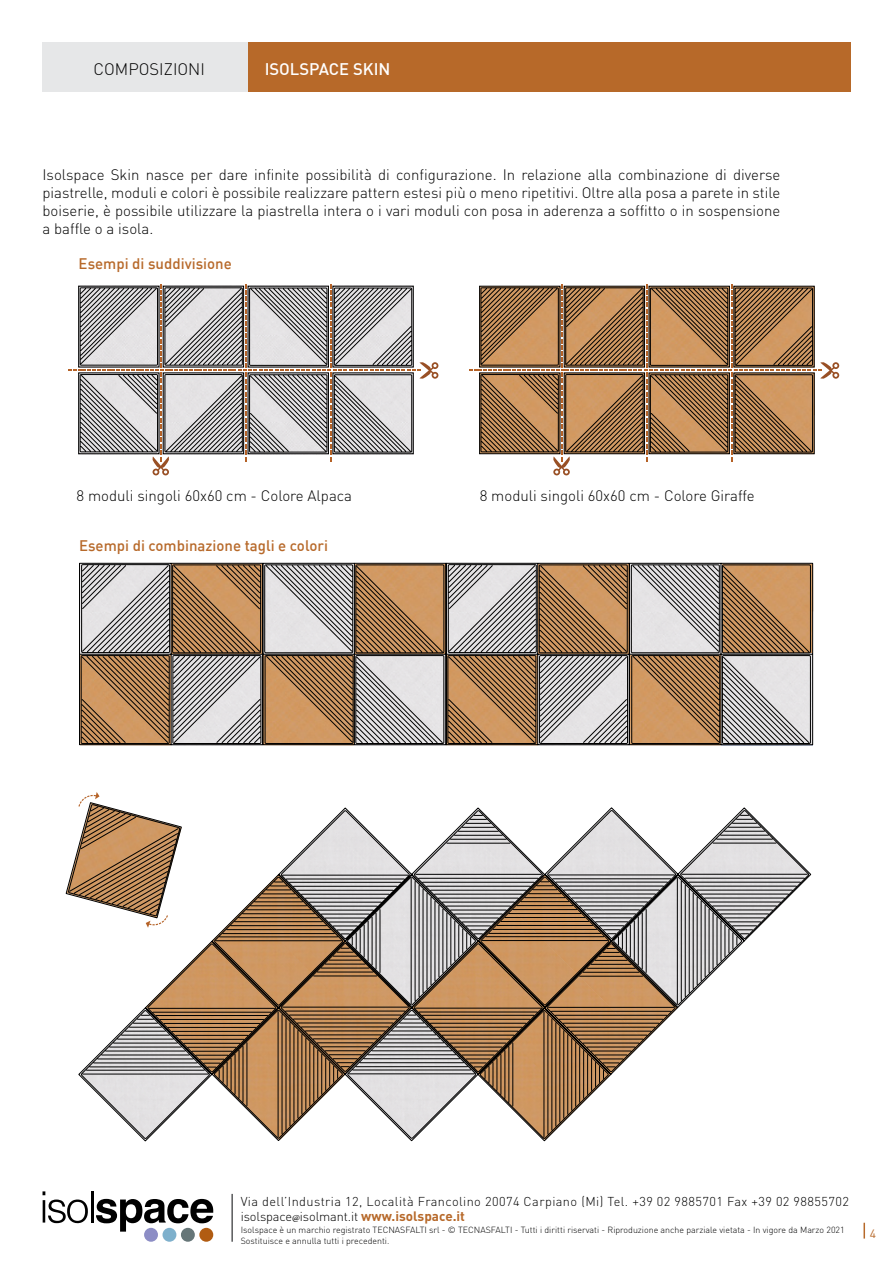
<style>
.page{position:relative;width:893px;height:1263px;background:#fff}
.page>*{position:absolute;margin:0;border:0;box-sizing:border-box;transform-origin:0 0}
.t1{font:500 16.5px "DIN";color:#fff}
.t2{font:300 16.5px "DIN";color:#000}
.t3{font:300 15px/18px "DIN";color:#000;text-align:justify}
.t4{font:500 15px "DIN";color:#b7692a}
.t5{font:300 12.75px/15.3px "DIN";letter-spacing:.035em;color:#000}
.t6{font:12px "DIN";color:#b7692a}
.t7{font:300 8.85px/10.6px "DIN";color:#000}
.s1{font-family:"Minion Pro";font-weight:400;font-size:10.5px}
.s2{font-weight:700;font-size:13.5px;color:#b7692a}
</style>
<div class="page">
<hr style="left:231px;top:1194px;width:2px;height:48px;background:#58595b">
<div style="left:199px;top:1228px;width:14px;height:14px;background:#b15c12;border-radius:50%"></div>
<div style="left:181px;top:1228px;width:14px;height:14px;background:#667678;border-radius:50%"></div>
<div style="left:163px;top:1228px;width:13px;height:14px;background:#7eb0cc;border-radius:50%"></div>
<div style="left:144px;top:1228px;width:14px;height:14px;background:#8c8dc5;border-radius:50%"></div>
<svg style="left:43px;top:1191px;width:45px;height:32px"></svg>
<hr style="left:91px;top:1191px;width:2px;height:31px;background:#000">
<svg style="left:96px;top:1199px;width:117px;height:32px"></svg>
<div style="left:43px;top:42px;width:205px;height:49px;background:#e6e7e8"></div>
<div style="left:248px;top:42px;width:602px;height:49px;background:#b76929"></div>
<svg style="left:863px;top:1223px;width:2px;height:15px"></svg>
<svg style="left:469px;top:285px;width:370px;height:190px"></svg>
<svg style="left:68px;top:285px;width:370px;height:190px"></svg>
<svg style="left:79px;top:563px;width:734px;height:182px;background:#a9937f"></svg>
<svg style="left:447px;top:564px;width:364px;height:180px;background:#ab9480"></svg>
<svg style="left:66px;top:792px;width:43px;height:106px"></svg>
<svg style="left:78px;top:807px;width:266px;height:334px"></svg>
<svg style="left:344px;top:807px;width:467px;height:334px"></svg>
<div style="left:78px;top:286px;width:81px;height:81px;border:1px solid #000"></div>
<div style="left:479px;top:286px;width:81px;height:81px;border:1px solid #000"></div>
<div style="left:78px;top:372px;width:81px;height:82px;border:1px solid #000"></div>
<div style="left:479px;top:372px;width:81px;height:82px;border:1px solid #000"></div>
<div style="left:163px;top:286px;width:81px;height:81px;border:1px solid #000"></div>
<div style="left:564px;top:286px;width:81px;height:81px;border:1px solid #000"></div>
<div style="left:163px;top:372px;width:81px;height:82px;border:1px solid #000"></div>
<div style="left:564px;top:372px;width:81px;height:82px;border:1px solid #000"></div>
<div style="left:248px;top:286px;width:81px;height:81px;border:1px solid #000"></div>
<div style="left:649px;top:286px;width:81px;height:81px;border:1px solid #000"></div>
<div style="left:248px;top:372px;width:81px;height:82px;border:1px solid #000"></div>
<div style="left:649px;top:372px;width:81px;height:82px;border:1px solid #000"></div>
<div style="left:333px;top:286px;width:81px;height:81px;border:1px solid #000"></div>
<div style="left:733px;top:286px;width:82px;height:81px;border:1px solid #000"></div>
<div style="left:333px;top:372px;width:81px;height:82px;border:1px solid #000"></div>
<div style="left:733px;top:372px;width:82px;height:82px;border:1px solid #000"></div>
<p class="t2" style="left:94px;top:59px;width:103px">COMPOSIZIONI</p>
<p class="t1" style="left:265px;top:59px;width:127px">Isolspace SKIN</p>
<p class="t3" style="left:43px;top:165px;width:739px">Isolspace Skin nasce per dare infinite possibilità di configurazione. I n relazione alla combinazione di diverse piastrelle, moduli e colori è possibile realizzare pattern estesi più o meno ripetitivi. Oltre alla posa a parete in stile boiserie, è possibile utilizzare la piastrella intera o i vari moduli con posa in aderenza a soffitto o in sospensione a baffle o a isola.</p>
<p class="t4" style="left:79px;top:254px;width:155px">Esempi di suddivisione</p>
<p class="t3" style="left:77px;top:487px;width:277px">8 moduli singoli 60x60 cm - Colore Alpaca</p>
<p class="t3" style="left:480px;top:487px;width:276px">8 moduli singoli 60x60 cm - Colore Giraffe</p>
<p class="t4" style="left:79px;top:536px;width:250px">Esempi di combinazione tagli e colori</p>
<p class="t5" style="left:241px;top:1193px;width:610px">Via dell’Industria 12, Località Francolino 20074 Carpiano (Mi) Tel. +39 02 9885701 Fax +39 02 98855702 isolspace<span class="s1">@</span>isolmant.it <span class="s2">www.isolspace.it</span></p>
<p class="t7" style="left:241px;top:1225px;width:605px">Isolspace è un marchio registrato TECNASFALTI srl - © TECNASFALTI - Tutti i diritti riservati - Riproduzione anche parziale vietata - In vigore da Marzo 2021<br>Sostituisce e annulla tutti i precedenti.</p>
<p class="t6" style="left:870px;top:1226px;width:8px">4</p>
</div>
